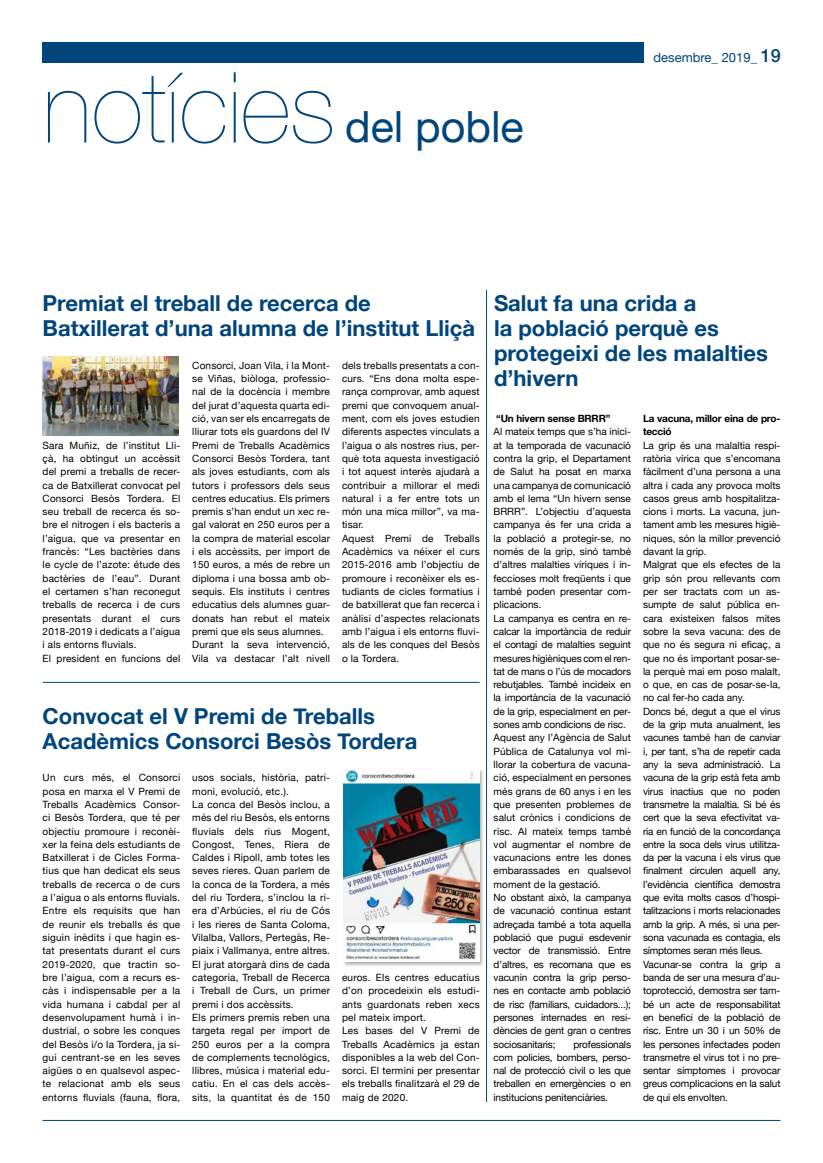
<style>
.page{position:relative;width:823px;height:1163px;background:#fff}
.page>*{position:absolute;margin:0;border:0;box-sizing:border-box;transform-origin:0 0}
.t1{font:200 98.2px "Helvetica Neue";color:#00457c}
.t2{font:43px "Helvetica Neue";color:#00457c}
.t3{font:700 22px/25px "Helvetica Neue";color:#00457c}
.t4{font:13px "Helvetica Neue";color:#00457c}
.t5{font:10px/13.3px "Helvetica Neue";letter-spacing:.01em;color:#000}
.t6{font:10px/13.3px "Helvetica Neue";letter-spacing:-.01em;color:#000}
.t7{font:700 10px/13.3px "Helvetica Neue";letter-spacing:-.02em;color:#000}
.s1{font-weight:500;font-size:18px}
</style>
<div class="page">
<div style="left:43px;top:43px;width:600px;height:20px;background:#00457c"></div>
<hr style="left:43px;top:1119px;width:737px;height:1px;background:#00457c">
<img style="left:43px;top:356px;width:136px;height:79px">
<div style="left:342px;top:768px;width:142px;height:198px;background:#000;opacity:.3"></div>
<img style="left:343px;top:769px;width:136px;height:192px">
<hr style="left:43px;top:682px;width:436px;height:1px;background:#00457c">
<hr style="left:486px;top:290px;width:1px;height:811px;background:#00457c">
<h1 class="t1" style="left:43px;top:31px;width:294px">notícies</h1>
<h2 class="t2" style="left:345px;top:96px;width:180px">del poble</h2>
<h3 class="t4" style="left:653px;top:48px;width:129px">desembre_ 2019_ <span class="s1">19</span></h3>
<h3 class="t3" style="left:43px;top:291px;width:434px">Premiat el treball de recerca de<br>Batxillerat d’una alumna de l’institut Lliçà</h3>
<p class="t5" style="left:43px;top:439px;width:139px">Sara Muñiz, de l’institut Lli&shy;çà, ha obtingut un accèssit del premi a treballs de recer&shy;ca de Batxillerat convocat pel<br>Consorci Besòs Tordera. El seu treball de recerca és so&shy;bre el nitrogen i els bacteris a l’aigua, que va presentar en francès: “Les bactèries dans le cycle de l’azote: étude des bactèries de l’eau”. Durant el certamen s’han reconegut treballs de recerca i de curs presentats durant el curs<br>2018-2019 i dedicats a l’aigua i als entorns fluvials.<br>El president en funcions del</p>
<p class="t5" style="left:192px;top:359px;width:139px">Consorci, Joan Vila, i la Mont&shy;se Viñas, biòloga, professio&shy;nal de la docència i membre del jurat d’aquesta quarta edi&shy;ció, van ser els encarregats de lliurar tots els guardons del IV<br>Premi de Treballs Acadèmics<br>Consorci Besòs Tordera, tant als joves estudiants, com als tutors i professors dels seus centres educatius. Els primers premis s’han endut un xec re&shy;gal valorat en 250 euros per a la compra de material escolar i els accèssits, per import de<br>150 euros, a més de rebre un diploma i una bossa amb ob&shy;sequis. Els instituts i centres educatius dels alumnes guar&shy;donats han rebut el mateix premi que els seus alumnes.<br>Durant la seva intervenció,<br>Vila va destacar l’alt nivell</p>
<p class="t5" style="left:342px;top:359px;width:139px">dels treballs presentats a con&shy;curs. “Ens dona molta espe&shy;rança comprovar, amb aquest premi que convoquem anual&shy;ment, com els joves estudien diferents aspectes vinculats a l’aigua o als nostres rius, per&shy;què tota aquesta investigació i tot aquest interès ajudarà a contribuir a millorar el medi natural i a fer entre tots un món una mica millor”, va ma&shy;tisar.<br>Aquest Premi de Treballs<br>Acadèmics va néixer el curs<br>2015-2016 amb l’objectiu de promoure i reconèixer els es&shy;tudiants de cicles formatius i de batxillerat que fan recerca i anàlisi d’aspectes relacionats amb l’aigua i els entorns fluvi&shy;als de les conques del Besòs o la Tordera.</p>
<h3 class="t3" style="left:43px;top:704px;width:376px">Convocat el V Premi de Treballs<br>Acadèmics Consorci Besòs Tordera</h3>
<p class="t5" style="left:43px;top:771px;width:139px;text-align:justify">Un curs més, el Consorci posa en marxa el V Premi de Treballs Acadèmics Consor&shy;ci Besòs Tordera, que té per objectiu promoure i reconèi&shy;xer la feina dels estudiants de Batxillerat i de Cicles Forma&shy;tius que han dedicat els seus treballs de recerca o de curs a l’aigua o als entorns fluvials.<br>Entre els requisits que han de reunir els treballs és que siguin inèdits i que hagin es&shy;tat presentats durant el curs 2019-2020, que tractin so&shy;bre l’aigua, com a recurs es&shy;càs i indispensable per a la vida humana i cabdal per al desenvolupament humà i in&shy;dustrial, o sobre les conques del Besòs i/o la Tordera, ja si&shy;gui centrant-se en les seves aigües o en qualsevol aspec&shy;te relacionat amb els seus entorns fluvials (fauna, flora,</p>
<p class="t5" style="left:192px;top:771px;width:139px">usos socials, història, patri&shy;moni, evolució, etc.).<br>La conca del Besòs inclou, a més del riu Besòs, els entorns fluvials dels rius Mogent,<br>Congost, Tenes, Riera de<br>Caldes i Ripoll, amb totes les seves rieres. Quan parlem de la conca de la Tordera, a més del riu Tordera, s’inclou la ri&shy;era d’Arbúcies, el riu de Cós i les rieres de Santa Coloma,<br>Vilalba, Vallors, Pertegàs, Re&shy;piaix i Vallmanya, entre altres.<br>El jurat atorgarà dins de cada categoria, Treball de Recerca i Treball de Curs, un primer premi i dos accèssits.<br>Els primers premis reben una targeta regal per import de<br>250 euros per a la compra de complements tecnològics, llibres, música i material edu&shy;catiu. En el cas dels accès&shy;sits, la quantitat és de 150</p>
<p class="t5" style="left:342px;top:971px;width:139px">euros. Els centres educatius d’on procedeixin els estudi&shy;ants guardonats reben xecs pel mateix import.<br>Les bases del V Premi de<br>Treballs Acadèmics ja estan disponibles a la web del Con&shy;sorci. El termini per presentar els treballs finalitzarà el 29 de maig de 2020.</p>
<h3 class="t3" style="left:493px;top:291px;width:275px">Salut fa una crida a<br>la població perquè es protegeixi de les malalties d’hivern</h3>
<p class="t7" style="left:496px;top:412px;width:116px">“Un hivern sense BRRR”</p>
<p class="t5" style="left:493px;top:425px;width:139px">Al mateix temps que s’ha inici&shy;at la temporada de vacunació contra la grip, el Departament de Salut ha posat en marxa una campanya de comunicació amb el lema “Un hivern sense<br>BRRR”. L’objectiu d’aquesta campanya és fer una crida a la població a protegir-se, no només de la grip, sinó també d’altres malalties víriques i in&shy;feccioses molt freqüents i que també poden presentar com&shy;plicacions.<br>La campanya es centra en re&shy;calcar la importància de reduir el contagi de malalties seguint mesures higièniques com el ren&shy;tat de mans o l’ús de mocadors rebutjables. També incideix en la importància de la vacunació de la grip, especialment en per&shy;sones amb condicions de risc.<br>Aquest any l’Agència de Salut<br>Pública de Catalunya vol mi&shy;llorar la cobertura de vacuna&shy;ció, especialment en persones més grans de 60 anys i en les que presenten problemes de salut crònics i condicions de risc. Al mateix temps també vol augmentar el nombre de vacunacions entre les dones embarassades en qualsevol moment de la gestació.<br>No obstant això, la campanya de vacunació continua estant adreçada també a tota aquella població que pugui esdevenir vector de transmissió. Entre d’altres, es recomana que es vacunin contra la grip perso&shy;nes en contacte amb població de risc (familiars, cuidadors...); persones internades en resi&shy;dències de gent gran o centres sociosanitaris;</p>
<p class="t7" style="left:642px;top:412px;width:139px">La vacuna, millor eina de pro&shy;tecció</p>
<p class="t6" style="left:642px;top:439px;width:139px">La grip és una malaltia respi&shy;ratòria vírica que s’encomana fàcilment d’una persona a una altra i cada any provoca molts casos greus amb hospitalitza&shy;cions i morts. La vacuna, jun&shy;tament amb les mesures higiè&shy;niques, són la millor prevenció davant la grip.<br>Malgrat que els efectes de la grip són prou rellevants com per ser tractats com un as&shy;sumpte de salut pública en&shy;cara existeixen falsos mites sobre la seva vacuna: des de que no és segura ni eficaç, a que no és important posar-se&shy;la perquè mai em poso malalt, o que, en cas de posar-se-la, no cal fer-ho cada any.<br>Doncs bé, degut a que el virus de la grip muta anualment, les vacunes també han de canviar i, per tant, s’ha de repetir cada any la seva administració. La vacuna de la grip està feta amb virus inactius que no poden transmetre la malaltia. Si bé és cert que la seva efectivitat va&shy;ria en funció de la concordança entre la soca dels virus utilitza&shy;da per la vacuna i els virus que finalment circulen aquell any, l’evidència científica demostra que evita molts casos d’hospi&shy;talitzacions i morts relacionades amb la grip. A més, si una per&shy;sona vacunada es contagia, els símptomes seran més lleus.<br>Vacunar-se contra la grip a banda de ser una mesura d’au&shy;toprotecció, demostra ser tam&shy;bé un acte de responsabilitat en benefici de la població de risc. Entre un 30 i un 50% de les persones infectades poden transmetre el virus tot i no pre&shy;sentar símptomes i provocar greus complicacions en la salut de qui els envolten.</p>
<p class="t5" style="left:493px;top:1037px;width:139px;text-align:justify;text-indent:80px">professionals com policies, bombers, perso&shy;nal de protecció civil o les que treballen en emergències o en institucions penitenciàries.</p>
</div>
